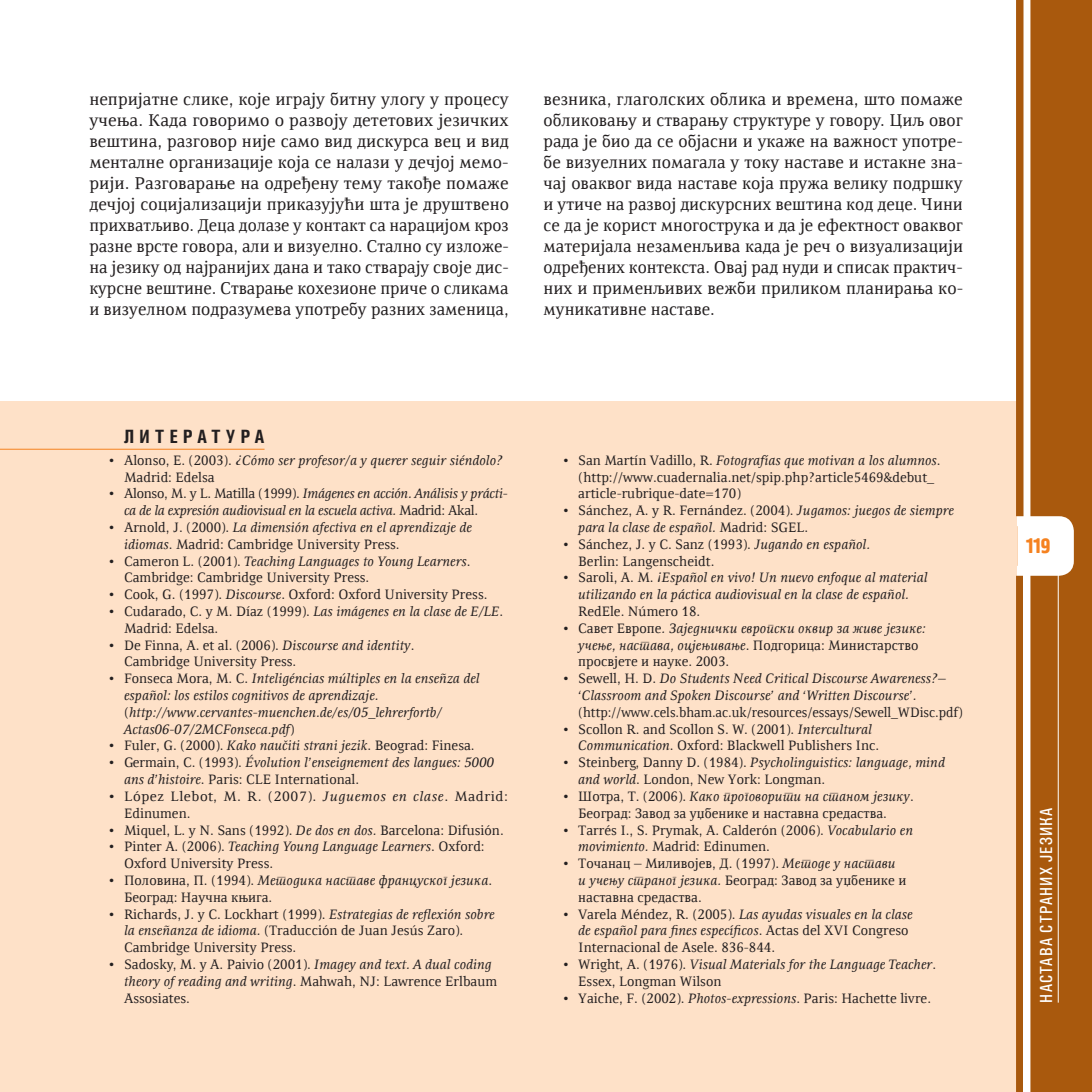
<style>
.page{position:relative;width:1092px;height:1092px;background:#fff}
.page>*{position:absolute;margin:0;border:0;box-sizing:border-box;transform-origin:0 0}
.t1{font:21px "SRB Hermes C";color:#f58220}
.t2{font:700 19.25px "Univers Cond C";letter-spacing:.26em;color:#231f20}
.t3{font:17.5px/21px "SRB Resavska BGTT";color:#231f20;text-align:justify}
.t4{font:17.5px "Univers Cond C";letter-spacing:.07em;color:#fff}
.t5{font:14px/16.8px "SRB Resavska BGTT";color:#231f20}
.t6{font:italic 14px/16.8px "SRB Resavska BGTT";color:#231f20}
.t7{font:italic 14px/16.8px "SRB Resavska BGTT";letter-spacing:-.02em;color:#231f20}
.t8{font:14px/16.8px "SRB Resavska BGTT";letter-spacing:.04em;color:#231f20;scale:1.05 1}
.s1{font-style:normal}
.s2{font-style:italic}
</style>
<div class="page">
<div style="left:0;top:401px;width:1015px;height:690px;background:#fee1c8"></div>
<div style="left:1030px;top:0;width:61px;height:1091px;background:#a9590d"></div>
<svg style="left:1015px;top:0;width:8px;height:1091px;background:#c1844a"></svg>
<hr style="left:1057px;top:574px;width:1px;height:428px;background:#fff">
<hr style="left:0;top:449px;width:264px;height:1px;background:#f58220">
<p class="t3" style="left:89px;top:89px;width:421px">непријатне слике, које играју битну улогу у процесу учења. Када говоримо о развоју дететових језичких вештина, разговор није само вид дискурса вец и вид менталне организације која се налази у дечјој мемо&shy;рији. Разговарање на одређену тему такође помаже дечјој социјализацији приказујући шта је друштвено прихватљиво. Деца долазе у контакт са нарацијом кроз разне врсте говора, али и визуелно. Стално су изложе&shy;на језику од најранијих дана и тако стварају своје дис&shy;курсне вештине. Стварање кохезионе приче о сликама и визуелном подразумева употребу разних заменица,</p>
<p class="t3" style="left:543px;top:89px;width:421px">везника, глаголских облика и времена, што помаже обликовању и стварању структуре у говору. Циљ овог рада је био да се објасни и укаже на важност употре&shy;бе визуелних помагала у току наставе и истакне зна&shy;чај оваквог вида наставе која пружа велику подршку и утиче на развој дискурсних вештина код деце. Чини се да је корист многострука и да је ефектност оваквог материјала незаменљива када је реч о визуализацији одређених контекста. Овај рад нуди и списак практич&shy;них и применљивих вежби приликом планирања ко&shy;муникативне наставе.</p>
<h2 class="t2" style="left:124px;top:425px;width:142px">ЛИТЕРАТУРА</h2>
<p class="t6" style="left:124px;top:451px;width:380px;text-indent:-15px"><span class="s1">• Alonso, E. (2003).</span> ¿Cómo ser profesor/a y querer seguir siéndolo?<br><span class="s1">Madrid: Edelsa</span></p>
<p class="t7" style="left:124px;top:485px;width:385px;text-indent:-15px"><span class="s1">• Alonso, M. y L. Matilla (1999).</span> Imágenes en acción. Análisis y prácti&shy;ca de la expresión audiovisual en la escuela activa. <span class="s1">Madrid: Akal.</span></p>
<p class="t5" style="left:124px;top:519px;width:349px;text-indent:-15px">• Arnold, J. (2000). <span class="s2">La dimensión afectiva en el aprendizaje de idiomas</span>. Madrid: Cambridge University Press.</p>
<p class="t5" style="left:124px;top:552px;width:348px;text-indent:-15px">• Cameron L. (2001). <span class="s2">Teaching Languages to Young Learners</span>.<br>Cambridge: Cambridge University Press.</p>
<p class="t5" style="left:109px;top:586px;width:380px">• Cook, G. (1997). <span class="s2">Discourse</span>. Oxford: Oxford University Press.</p>
<p class="t5" style="left:124px;top:603px;width:380px;text-indent:-15px">• Cudarado, C. y M. Díaz (1999). <span class="s2">Las imágenes en la clase de E/LE</span>.<br>Madrid: Edelsa.</p>
<p class="t5" style="left:124px;top:636px;width:292px;text-indent:-15px">• De Finna, A. et al. (2006). <span class="s2">Discourse and identity</span>.<br>Cambridge University Press.</p>
<p class="t6" style="left:124px;top:670px;width:357px;text-indent:-15px"><span class="s1">• Fonseca Mora, M. C.</span> Inteligéncias múltiples en la enseñza del español: los estilos cognitivos de aprendizaje. <span class="s1">(</span>http://www.cervantes-muenchen.de/es/05_lehrerfortb/ Actas06-07/2MCFonseca.pdf<span class="s1">)</span></p>
<p class="t5" style="left:109px;top:737px;width:367px">• Fuler, G. (2000). <span class="s2">Kako naučiti strani jezik</span>. Beograd: Finesa.</p>
<p class="t6" style="left:124px;top:754px;width:371px;text-indent:-15px"><span class="s1">• Germain, C. (1993).</span> Évolution l’enseignement des langues: 5000 ans d’histoire<span class="s1">. Paris: CLE International.</span></p>
<p class="t8" style="left:124px;top:787px;width:367px;text-indent:-15px">• López Llebot, M. R. (2007). <span class="s2">Juguemos en clase</span>. Madrid:<br>Edinumen.</p>
<p class="t5" style="left:109px;top:821px;width:396px">• Miquel, L. y N. Sans (1992). <span class="s2">De dos en dos.</span> Barcelona: Difusión.</p>
<p class="t5" style="left:124px;top:838px;width:362px;text-indent:-15px">• Pinter A. (2006). <span class="s2">Teaching Young Language Learners</span>. Oxford:<br>Oxford University Press.</p>
<p class="t5" style="left:124px;top:871px;width:369px;text-indent:-15px">• Половина, П. (1994). <span class="s2">Методика наставе француског језика</span>.<br>Београд: Научна књига.</p>
<p class="t5" style="left:124px;top:905px;width:372px;text-indent:-15px">• Richards, J. y C. Lockhart (1999). <span class="s2">Estrategias de reflexión sobre la enseñanza de idioma.</span> (Traducción de Juan Jesús Zaro).<br>Cambridge University Press.</p>
<p class="t5" style="left:124px;top:955px;width:374px;text-indent:-15px">• Sadosky, M. y A. Paivio (2001). <span class="s2">Imagey and text. A dual coding theory of reading and writing</span>. Mahwah, NJ: Lawrence Erlbaum<br>Assosiates.</p>
<p class="t5" style="left:578px;top:451px;width:364px;text-indent:-15px">• San Martín Vadillo, R. <span class="s2">Fotografías que motivan a los alumnos</span>. (http://www.cuadernalia.net/spip.php?article5469&amp;debut_ article-rubrique-date=170)</p>
<p class="t6" style="left:578px;top:502px;width:377px;text-indent:-15px"><span class="s1">• Sánchez, A. y R. Fernández. (2004).</span> Jugamos: juegos de siempre para la clase de español. <span class="s1">Madrid: SGEL.</span></p>
<p class="t5" style="left:578px;top:535px;width:293px;text-indent:-15px">• Sánchez, J. y C. Sanz (1993). <span class="s2">Jugando en español.<br></span>Berlin: Langenscheidt.</p>
<p class="t6" style="left:563px;top:569px;width:366px;text-align:center"><span class="s1">• Saroli, A. M.</span> ¡Español en vivo! Un nuevo enfoque al material utilizando en la páctica audiovisual en la clase de español.</p>
<p class="t5" style="left:578px;top:603px;width:123px">RedEle. Número 18.</p>
<p class="t6" style="left:578px;top:619px;width:349px;text-indent:-15px"><span class="s1">• Савет Европе</span>. Заједнички европски оквир за живе језике: учење, настава, оцјењивање<span class="s1">. Подгорица: Министарство просвјете и науке. 2003.</span></p>
<p class="t6" style="left:578px;top:670px;width:369px;text-indent:-15px"><span class="s1">• Sewell, H. D.</span> Do Students Need Critical Discourse Awareness?– ‘Classroom and Spoken Discourse’ and ‘Written Discourse’.</p>
<p class="t5" style="left:578px;top:703px;width:386px">(http://www.cels.bham.ac.uk/resources/essays/Sewell_WDisc.pdf)</p>
<p class="t5" style="left:578px;top:720px;width:302px;text-indent:-15px">• Scollon R. and Scollon S. W. (2001). <span class="s2">Intercultural<br>Communication</span>. Oxford: Blackwell Publishers Inc.</p>
<p class="t5" style="left:578px;top:754px;width:368px;text-indent:-15px">• Steinberg, Danny D. (1984). <span class="s2">Psycholinguistics: language, mind and world</span>. London, New York: Longman.</p>
<p class="t5" style="left:578px;top:787px;width:337px;text-indent:-15px">• Шотра, Т. (2006). <span class="s2">Како проговорити на станом језику</span>.<br>Београд: Завод за уџбенике и наставна средаства.</p>
<p class="t5" style="left:578px;top:821px;width:336px;text-indent:-15px">• Tarrés I., S. Prymak, A. Calderón (2006). <span class="s2">Vocabulario en movimiento.</span> Madrid: Edinumen.</p>
<p class="t5" style="left:578px;top:855px;width:329px;text-indent:-15px">• Точанац – Миливојев, Д. (1997). <span class="s2">Методе у настави и учењу страног језика.</span> Београд: Завод за уџбенике и наставна средаства.</p>
<p class="t5" style="left:578px;top:905px;width:336px;text-indent:-15px">• Varela Méndez, R. (2005). <span class="s2">Las ayudas visuales en la clase de español para fines específicos</span>. Actas del XVI Congreso<br>Internacional de Asele. 836-844.</p>
<p class="t5" style="left:578px;top:955px;width:359px;text-indent:-15px">• Wright, A. (1976). <span class="s2">Visual Materials for the Language Teacher</span>.<br>Essex, Longman Wilson</p>
<p class="t5" style="left:563px;top:989px;width:369px">• Yaiche, F. (2002). <span class="s2">Photos-expressions</span>. Paris: Hachette livre.</p>
<h1 class="t1" style="left:1026px;top:533px;width:25px">119</h1>
<p class="t4" style="left:1036px;top:1002px;width:196px;rotate:-90deg">НАСТАВА СТРАНИХ ЈЕЗИКА</p>
</div>
